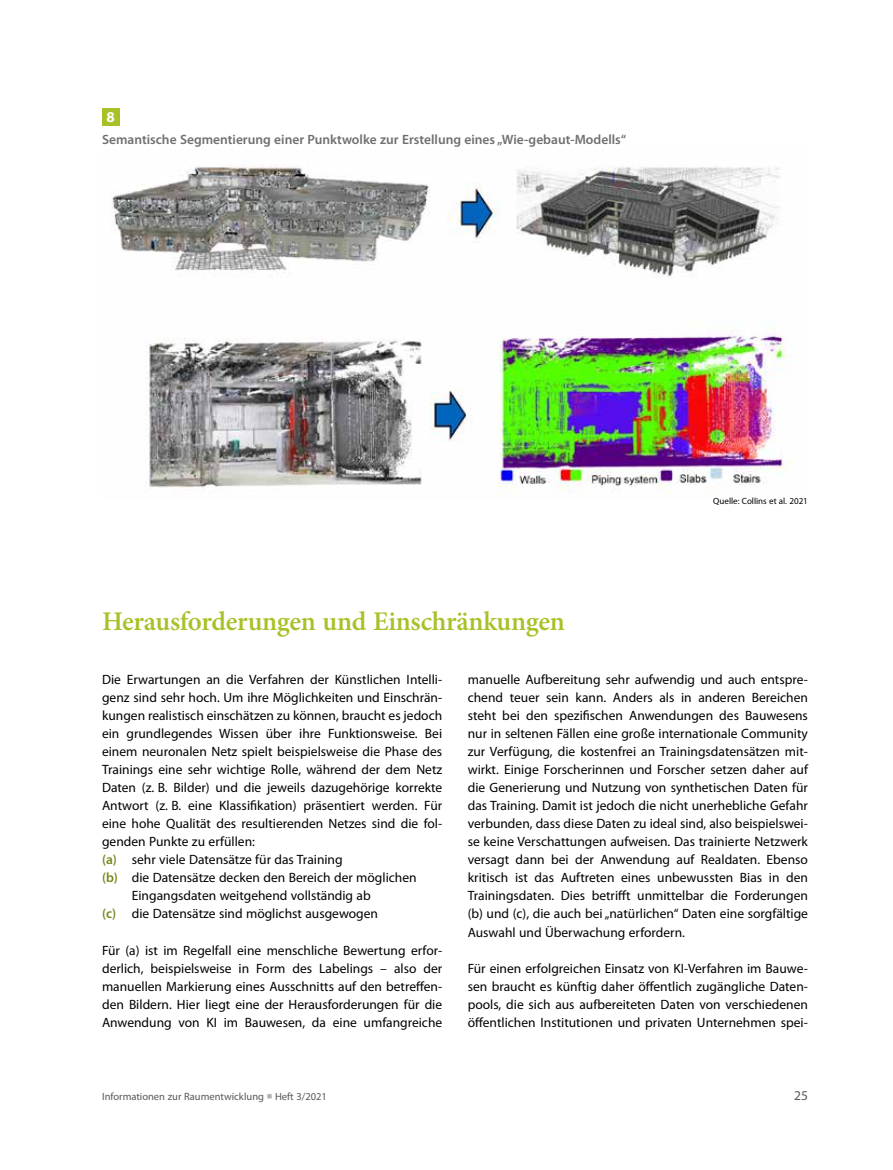
<style>
.page{position:relative;width:893px;height:1170px;background:#fff}
.page>*{position:absolute;margin:0;border:0;box-sizing:border-box;transform-origin:0 0}
.t1{font:600 27px "Minion Pro";letter-spacing:-.015em;color:#a7c228}
.t2{font:700 15px "Myriad Pro";color:#fff}
.t3{font:13.5px/18px "Myriad Pro";color:#000;text-align:justify}
.t4{font:600 13.5px "Myriad Pro";color:#706f6f}
.t5{font:13.5px "Myriad Pro";color:#575756}
.t6{font:10.5px "Myriad Pro";color:#575756}
.t7{font:9px "Myriad Pro";color:#000}
.s1{font-weight:600;color:#74881c}
.s2{color:#b3b2b2}
</style>
<div class="page">
<div style="left:102px;top:109px;width:17px;height:17px;background:#a7c228"></div>
<img style="left:112px;top:165px;width:680px;height:329px">
<p class="t2" style="left:106px;top:107px;width:10px">8</p>
<p class="t4" style="left:102px;top:131px;width:526px">Semantische Segmentierung einer Punktwolke zur Erstellung eines „Wie-gebaut-Modells“</p>
<h1 class="t1" style="left:102px;top:603px;width:464px">Herausforderungen und Einschränkungen</h1>
<p class="t7" style="left:713px;top:495px;width:96px">Quelle: Collins et al. 2021</p>
<p class="t3" style="left:102px;top:670px;width:342px">Die Erwartungen an die Verfahren der Künstlichen Intelli-</p>
<p class="t3" style="left:102px;top:688px;width:342px">genz sind sehr hoch. Um ihre Möglichkeiten und Einschrän-</p>
<p class="t3" style="left:102px;top:706px;width:342px">kungen realistisch einschätzen zu können, braucht es jedoch</p>
<p class="t3" style="left:102px;top:724px;width:342px">ein grundlegendes Wissen über ihre Funktionsweise. Bei</p>
<p class="t3" style="left:102px;top:742px;width:342px">einem neuronalen Netz spielt beispielsweise die Phase des</p>
<p class="t3" style="left:102px;top:760px;width:342px">Trainings eine sehr wichtige Rolle, während der dem Netz</p>
<p class="t3" style="left:102px;top:778px;width:342px">Daten (z. B. Bilder) und die jeweils dazugehörige korrekte</p>
<p class="t3" style="left:102px;top:796px;width:342px">Antwort (z. B. eine Klassifikation) präsentiert werden. Für</p>
<p class="t3" style="left:102px;top:814px;width:342px">eine hohe Qualität des resultierenden Netzes sind die fol-</p>
<p class="t3" style="left:102px;top:832px;width:154px">genden Punkte zu erfüllen:</p>
<p class="t3" style="left:102px;top:850px;width:242px"><span class="s1">(a)</span> sehr viele Datensätze für das Training</p>
<p class="t3" style="left:102px;top:868px;width:316px"><span class="s1">(b)</span> die Datensätze decken den Bereich der möglichen</p>
<p class="t3" style="left:132px;top:886px;width:240px">Eingangsdaten weitgehend vollständig ab</p>
<p class="t3" style="left:102px;top:904px;width:277px"><span class="s1">(c)</span> die Datensätze sind möglichst ausgewogen</p>
<p class="t3" style="left:102px;top:940px;width:342px">Für (a) ist im Regelfall eine menschliche Bewertung erfor&shy;derlich, beispielsweise in Form des Labelings – also der manuellen Markierung eines Ausschnitts auf den betreffen&shy;den Bildern. Hier liegt eine der Herausforderungen für die Anwendung von KI im Bauwesen, da eine umfangreiche</p>
<p class="t3" style="left:468px;top:670px;width:342px">manuelle Aufbereitung sehr aufwendig und auch entspre&shy;chend teuer sein kann. Anders als in anderen Bereichen steht bei den spezifischen Anwendungen des Bauwesens nur in seltenen Fällen eine große internationale Community zur Verfügung, die kostenfrei an Trainingsdatensätzen mit&shy;wirkt. Einige Forscherinnen und Forscher setzen daher auf die Generierung und Nutzung von synthetischen Daten für das Training. Damit ist jedoch die nicht unerhebliche Gefahr verbunden, dass diese Daten zu ideal sind, also beispielswei&shy;se keine Verschattungen aufweisen. Das trainierte Netzwerk versagt dann bei der Anwendung auf Realdaten. Ebenso kritisch ist das Auftreten eines unbewussten Bias in den Trainingsdaten. Dies betrifft unmittelbar die Forderungen (b) und (c), die auch bei „natürlichen“ Daten eine sorgfältige Auswahl und Überwachung erfordern.</p>
<p class="t3" style="left:468px;top:958px;width:342px">Für einen erfolgreichen Einsatz von KI-Verfahren im Bauwe&shy;sen braucht es künftig daher öffentlich zugängliche Daten&shy;pools, die sich aus aufbereiteten Daten von verschiedenen öffentlichen Institutionen und privaten Unternehmen spei-</p>
<p class="t6" style="left:102px;top:1090px;width:226px">Informationen zur Raumentwicklung <span class="s2">■</span> Heft 3/2021</p>
<p class="t5" style="left:794px;top:1087px;width:15px">25</p>
</div>
